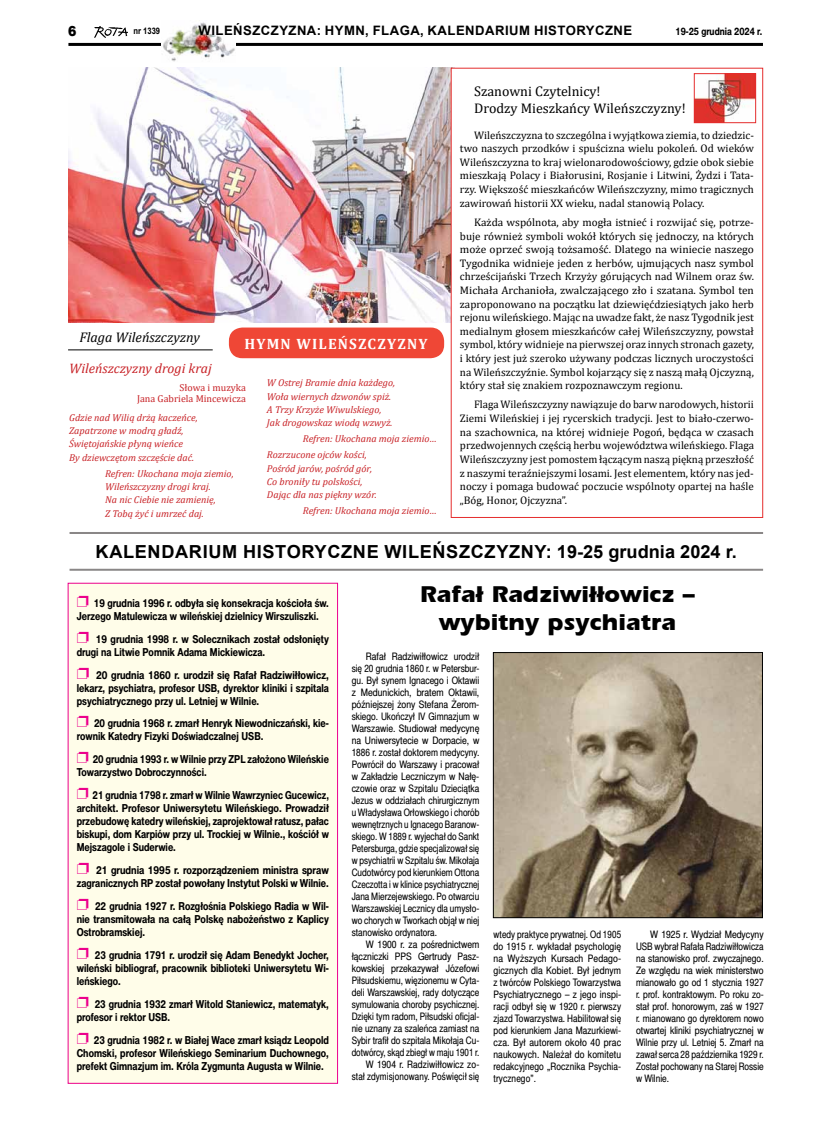
<style>
.page{position:relative;width:814px;height:1126px;background:#fff}
.page>*{position:absolute;margin:0;border:0;box-sizing:border-box;transform-origin:0 0}
.t1{font:700 24px/28.8px "Erie";color:#000;text-align:center}
.t2{font:700 18px "Arial";letter-spacing:.035em;color:#000}
.t3{font:700 15px "Cambria";letter-spacing:.08em;color:#fff}
.t4{font:14px/16.8px "Cambria";color:#000}
.t5{font:italic 14px "Cambria";color:#000}
.t6{font:14px "Switzer EFN Black";color:#000;scale:.85 1}
.t7{font:italic 13.7px "Cambria";color:#c82227}
.t8{font:700 13px "Arial";letter-spacing:.035em;color:#000}
.t9{font:11px/13.6px "Cambria";color:#000;text-align:justify}
.t10{font:700 11px/13px "Switzer Cnd EFN";color:#000}
.t11{font:10.3px/12px "Switzer Cnd EFN";color:#000;text-align:justify;scale:1.04 1}
.t12{font:10.3px/12px "Switzer Cnd EFN";color:#000;text-align:justify}
.t13{font:700 10.3px "Switzer Cnd EFN";color:#000}
.t14{font:italic 10px/13.3px "Cambria";color:#c82227}
.t15{font:10px/10.8px "Cambria";color:#c82227;text-align:right}
.t16{font:700 9px "Arial";color:#000;scale:.85 1}
.s1{font-family:"Dixieland Normal";font-weight:400;font-size:16px;color:#ec008c}
</style>
<div class="page">
<img style="left:94px;top:26px;width:34px;height:11px">
<hr style="left:68px;top:43px;width:695px;height:3px;background:#000">
<img style="left:162px;top:22px;width:74px;height:40px">
<img style="left:68px;top:68px;width:383px;height:254px">
<img style="left:696px;top:75px;width:57px;height:46px">
<div style="left:694px;top:73px;width:61px;height:50px;border:1px solid #e52d2d"></div>
<div style="left:227px;top:326px;width:218px;height:34px;background:#ef4736;border-radius:15px"></div>
<div style="left:226px;top:324px;width:221px;height:37px;border:3px solid #fff;border-radius:15px"></div>
<img style="left:77px;top:159px;width:125px;height:191px">
<hr style="left:68px;top:350px;width:145px;height:1px;background:#000">
<div style="left:68px;top:583px;width:269px;height:500px;background:#fffde9"></div>
<div style="left:68px;top:583px;width:270px;height:500px;border:1px solid #ec008c"></div>
<hr style="left:70px;top:532px;width:693px;height:2px;background:#8a8787">
<hr style="left:70px;top:568px;width:693px;height:2px;background:#8a8787">
<img style="left:495px;top:654px;width:265px;height:261px">
<div style="left:493px;top:652px;width:269px;height:265px;border:1px solid #000"></div>
<p class="t6" style="left:68px;top:22px;width:11px">6</p>
<p class="t16" style="left:133px;top:25px;width:33px">NR 1339</p>
<p class="t8" style="left:198px;top:22px;width:435px">WILEŃSZCZYZNA: HYMN, FLAGA, KALENDARIUM HISTORYCZNE</p>
<p class="t13" style="left:675px;top:25px;width:88px">19-25 grudnia 2024 r.</p>
<p class="t5" style="left:79px;top:327px;width:122px">Flaga Wileńszczyzny</p>
<h3 class="t3" style="left:244px;top:333px;width:184px">HYMN WILEŃSZCZYZNY</h3>
<p class="t7" style="left:69px;top:358px;width:144px">Wileńszczyzny drogi kraj</p>
<p class="t15" style="left:137px;top:382px;width:110px">Słowa i muzyka<br>Jana Gabriela Mincewicza</p>
<p class="t14" style="left:69px;top:410px;width:130px">Gdzie nad Wilią drżą kaczeńce,<br>Zapatrzone w modrą gładź,<br>Świętojańskie płyną wieńce<br>By dziewczętom szczęście dać.</p>
<p class="t14" style="left:105px;top:466px;width:130px">Refren: Ukochana moja ziemio,<br>Wileńszczyzny drogi kraj.<br>Na nic Ciebie nie zamienię,<br>Z Tobą żyć i umrzeć daj.</p>
<p class="t14" style="left:267px;top:376px;width:130px">W Ostrej Bramie dnia każdego,<br>Woła wiernych dzwonów spiż.<br>A Trzy Krzyże Wiwulskiego,<br>Jak drogowskaz wiodą wzwyż.</p>
<p class="t14" style="left:267px;top:430px;width:171px;line-height:16.1px;text-indent:36px">Refren: Ukochana moja ziemio…<br>Rozrzucone ojców kości,</p>
<p class="t14" style="left:267px;top:461px;width:111px">Pośród jarów, pośród gór,<br>Co broniły tu polskości,<br>Dając dla nas piękny wzór.</p>
<p class="t14" style="left:303px;top:503px;width:135px">Refren: Ukochana moja ziemio…</p>
<p class="t4" style="left:474px;top:83px;width:213px">Szanowni Czytelnicy!<br>Drodzy Mieszkańcy Wileńszczyzny!</p>
<p class="t9" style="left:460px;top:128px;width:295px;text-indent:14px">Wileńszczyzna to szczególna i wyjątkowa ziemia, to dziedzic&shy;two naszych przodków i spuścizna wielu pokoleń. Od wieków Wileńszczyzna to kraj wielonarodowościowy, gdzie obok siebie mieszkają Polacy i Białorusini, Rosjanie i Litwini, Żydzi i Tata&shy;rzy. Większość mieszkańców Wileńszczyzny, mimo tragicznych zawirowań historii XX wieku, nadal stanowią Polacy.</p>
<p class="t9" style="left:460px;top:215px;width:295px;text-indent:14px">Każda wspólnota, aby mogła istnieć i rozwijać się, potrze&shy;buje również symboli wokół których się jednoczy, na których może oprzeć swoją tożsamość. Dlatego na winiecie naszego Tygodnika widnieje jeden z herbów, ujmujących nasz symbol chrześcijański Trzech Krzyży górujących nad Wilnem oraz św.<br>Michała Archanioła, zwalczającego zło i szatana. Symbol ten zaproponowano na początku lat dziewięćdziesiątych jako herb rejonu wileńskiego. Mając na uwadze fakt, że nasz Tygodnik jest medialnym głosem mieszkańców całej Wileńszczyzny, powstał symbol, który widnieje na pierwszej oraz innych stronach gazety, i który jest już szeroko używany podczas licznych uroczystości na Wileńszczyźnie. Symbol kojarzący się z naszą małą Ojczyzną, który stał się znakiem rozpoznawczym regionu.</p>
<p class="t9" style="left:460px;top:398px;width:295px;text-indent:14px">Flaga Wileńszczyzny nawiązuje do barw narodowych, historii Ziemi Wileńskiej i jej rycerskich tradycji. Jest to biało-czerwo&shy;na szachownica, na której widnieje Pogoń, będąca w czasach przedwojennych częścią herbu województwa wileńskiego. Flaga Wileńszczyzny jest pomostem łączącym naszą piękną przeszłość z naszymi teraźniejszymi losami. Jest elementem, który nas jed&shy;noczy i pomaga budować poczucie wspólnoty opartej na haśle „Bóg, Honor, Ojczyzna”.</p>
<h2 class="t2" style="left:96px;top:539px;width:642px">KALENDARIUM HISTORYCZNE WILEŃSZCZYZNY: 19-25 GRUDNIA 2024 R.</h2>
<p class="t10" style="left:77px;top:596px;width:254px"><span class="s1">p</span> 19 grudnia 1996 r. odbyła się konsekracja kościoła św.<br>Jerzego Matulewicza w wileńskiej dzielnicy Wirszuliszki.</p>
<p class="t10" style="left:77px;top:632px;width:254px"><span class="s1">p</span> 19 grudnia 1998 r. w Solecznikach został odsłonięty drugi na Litwie Pomnik Adama Mickiewicza.</p>
<p class="t10" style="left:77px;top:668px;width:254px;text-align:justify"><span class="s1">p</span> 20 grudnia 1860 r. urodził się Rafał Radziwiłłowicz, lekarz, psychiatra, profesor USB, dyrektor kliniki i szpitala psychiatrycznego przy ul. Letniej w Wilnie.</p>
<p class="t10" style="left:77px;top:717px;width:254px"><span class="s1">p</span> 20 grudnia 1968 r. zmarł Henryk Niewodniczański, kie&shy;rownik Katedry Fizyki Doświadczalnej USB.</p>
<p class="t10" style="left:77px;top:753px;width:254px"><span class="s1">p</span> 20 grudnia 1993 r. w Wilnie przy ZPL założono Wileńskie<br>Towarzystwo Dobroczynności.</p>
<p class="t10" style="left:77px;top:789px;width:254px;text-align:justify"><span class="s1">p</span> 21 grudnia 1798 r. zmarł w Wilnie Wawrzyniec Gucewicz, architekt. Profesor Uniwersytetu Wileńskiego. Prowadził przebudowę katedry wileńskiej, zaprojektował ratusz, pałac biskupi, dom Karpiów przy ul. Trockiej w Wilnie., kościół w Mejszagole i Suderwie.</p>
<p class="t10" style="left:77px;top:864px;width:254px"><span class="s1">p</span> 21 grudnia 1995 r. rozporządzeniem ministra spraw zagranicznych RP został powołany Instytut Polski w Wilnie.</p>
<p class="t10" style="left:77px;top:899px;width:254px;text-align:justify"><span class="s1">p</span> 22 grudnia 1927 r. Rozgłośnia Polskiego Radia w Wil&shy;nie transmitowała na całą Polskę nabożeństwo z Kaplicy Ostrobramskiej.</p>
<p class="t10" style="left:77px;top:948px;width:254px;text-align:justify"><span class="s1">p</span> 23 grudnia 1791 r. urodził się Adam Benedykt Jocher, wileński bibliograf, pracownik biblioteki Uniwersytetu Wi&shy;leńskiego.</p>
<p class="t10" style="left:77px;top:997px;width:254px"><span class="s1">p</span> 23 grudnia 1932 zmarł Witold Staniewicz, matematyk, profesor i rektor USB.</p>
<p class="t10" style="left:77px;top:1033px;width:254px;text-align:justify"><span class="s1">p</span> 23 grudnia 1982 r. w Białej Wace zmarł ksiądz Leopold Chomski, profesor Wileńskiego Seminarium Duchownego, prefekt Gimnazjum im. Króla Zygmunta Augusta w Wilnie.</p>
<h1 class="t1" style="left:420px;top:580px;width:276px">Rafał Radziwiłłowicz – wybitny psychiatra</h1>
<p class="t11" style="left:352px;top:650px;width:124px;text-indent:14px">Rafał Radziwiłłowicz urodził się 20 grudnia 1860 r. w Petersbur&shy;gu. Był synem Ignacego i Oktawii z Medunickich, bratem Oktawii, późniejszej żony Stefana Żerom&shy;skiego. Ukończył IV Gimnazjum w Warszawie. Studiował medycynę na Uniwersytecie w Dorpacie, w 1886 r. został doktorem medycyny.<br>Powrócił do Warszawy i pracował w Zakładzie Leczniczym w Nałę&shy;czowie oraz w Szpitalu Dzieciątka Jezus w oddziałach chirurgicznym u Władysława Orłowskiego i chorób wewnętrznych u Ignacego Baranow&shy;skiego. W 1889 r. wyjechał do Sankt Petersburga, gdzie specjalizował się w psychiatrii w Szpitalu św. Mikołaja Cudotwórcy pod kierunkiem Ottona Czeczotta i w klinice psychiatrycznej Jana Mierzejewskiego. Po otwarciu Warszawskiej Lecznicy dla umysło&shy;wo chorych w Tworkach objął w niej stanowisko ordynatora.</p>
<p class="t11" style="left:352px;top:938px;width:124px;text-align:right">W 1900 r. za pośrednictwem łączniczki PPS Gertrudy Pasz&shy;kowskiej przekazywał Józefowi Piłsudskiemu, więzionemu w Cyta&shy;deli Warszawskiej, rady dotyczące symulowania choroby psychicznej.<br>Dzięki tym radom, Piłsudski oficjal&shy;nie uznany za szaleńca zamiast na Sybir trafił do szpitala Mikołaja Cu&shy;dotwórcy, skąd zbiegł w maju 1901 r.<br>W 1904 r. Radziwiłłowicz zo&shy;stał zdymisjonowany. Poświęcił się</p>
<p class="t12" style="left:493px;top:928px;width:129px">wtedy praktyce prywatnej. Od 1905 do 1915 r. wykładał psychologię na Wyższych Kursach Pedago&shy;gicznych dla Kobiet. Był jednym z twórców Polskiego Towarzystwa Psychiatrycznego – z jego inspi&shy;racji odbył się w 1920 r. pierwszy zjazd Towarzystwa. Habilitował się pod kierunkiem Jana Mazurkiewi&shy;cza. Był autorem około 40 prac naukowych. Należał do komitetu redakcyjnego „Rocznika Psychia&shy;trycznego”.</p>
<p class="t11" style="left:636px;top:928px;width:124px;text-indent:14px">W 1925 r. Wydział Medycyny USB wybrał Rafała Radziwiłłowicza na stanowisko prof. zwyczajnego.<br>Ze względu na wiek ministerstwo mianowało go od 1 stycznia 1927 r. prof. kontraktowym. Po roku zo&shy;stał prof. honorowym, zaś w 1927 r. mianowano go dyrektorem nowo otwartej kliniki psychiatrycznej w Wilnie przy ul. Letniej 5. Zmarł na zawał serca 28 października 1929 r.<br>Został pochowany na Starej Rossie w Wilnie.</p>
</div>
